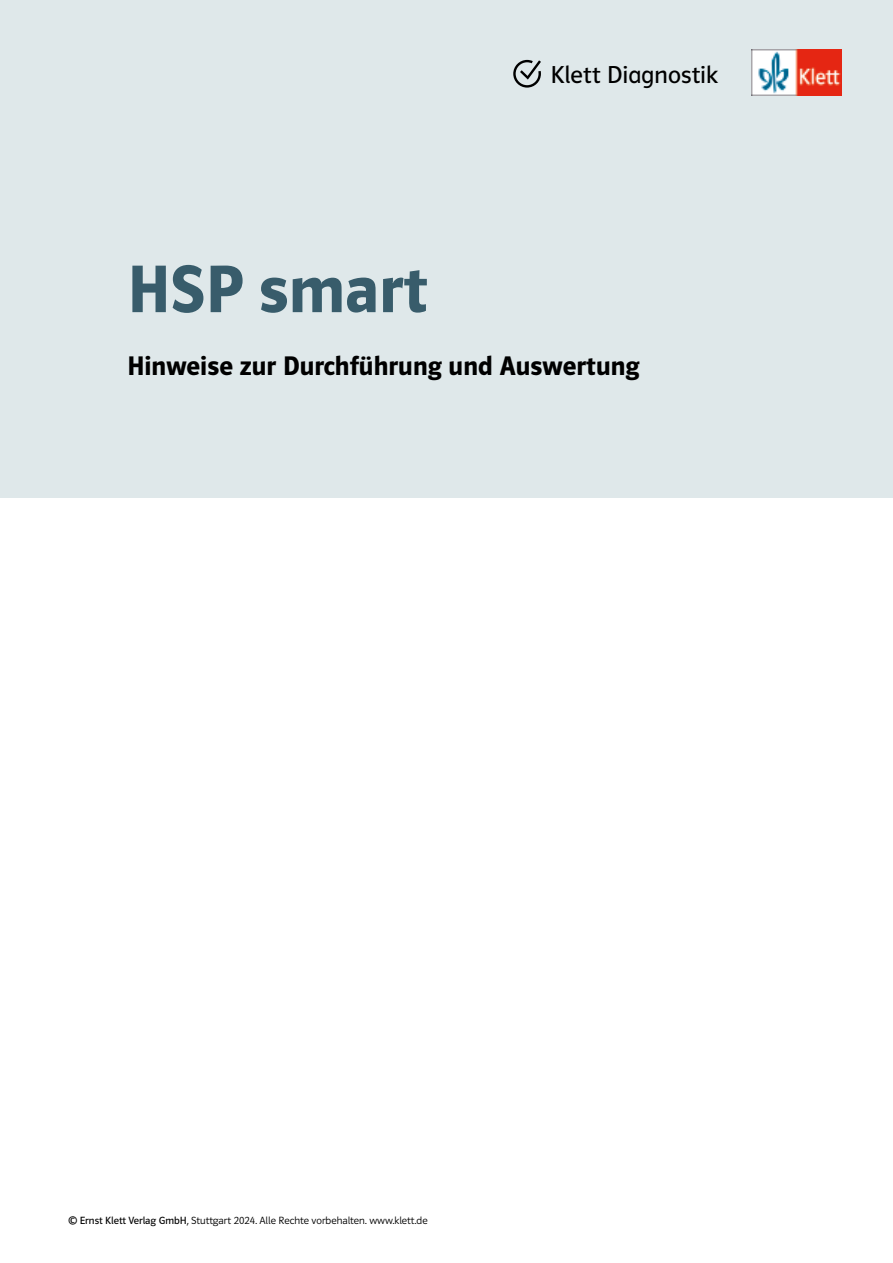
<style>
.page{position:relative;width:893px;height:1263px;background:#fff}
.page>*{position:absolute;margin:0;border:0;box-sizing:border-box;transform-origin:0 0}
.t1{font:600 67.5px "Polo CEF";color:#385c6b}
.t2{font:600 27px "Polo CEF";color:#000}
.t3{font:24.6px "Polo GSV Buch";letter-spacing:.005em;color:#000}
.t4{font:300 10.5px "Polo CEF";color:#000}
.s1{font-weight:400}
</style>
<div class="page">
<div style="left:0;top:0;width:893px;height:497px;background:#dfe8ea"></div>
<svg style="left:513px;top:60px;width:28px;height:28px"></svg>
<img style="left:751px;top:50px;width:91px;height:45px">
<h1 class="t1" style="left:128px;top:249px;width:302px">HSP smart</h1>
<h3 class="t3" style="left:550px;top:61px;width:169px">Klett Diagnostik</h3>
<h2 class="t2" style="left:128px;top:350px;width:514px">Hinweise zur Durchführung und Auswertung</h2>
<p class="t4" style="left:68px;top:1214px;width:361px"><span class="s1">© Ernst Klett Verlag GmbH</span>, Stuttgart 2024. Alle Rechte vorbehalten. www.klett.de</p>
</div>
